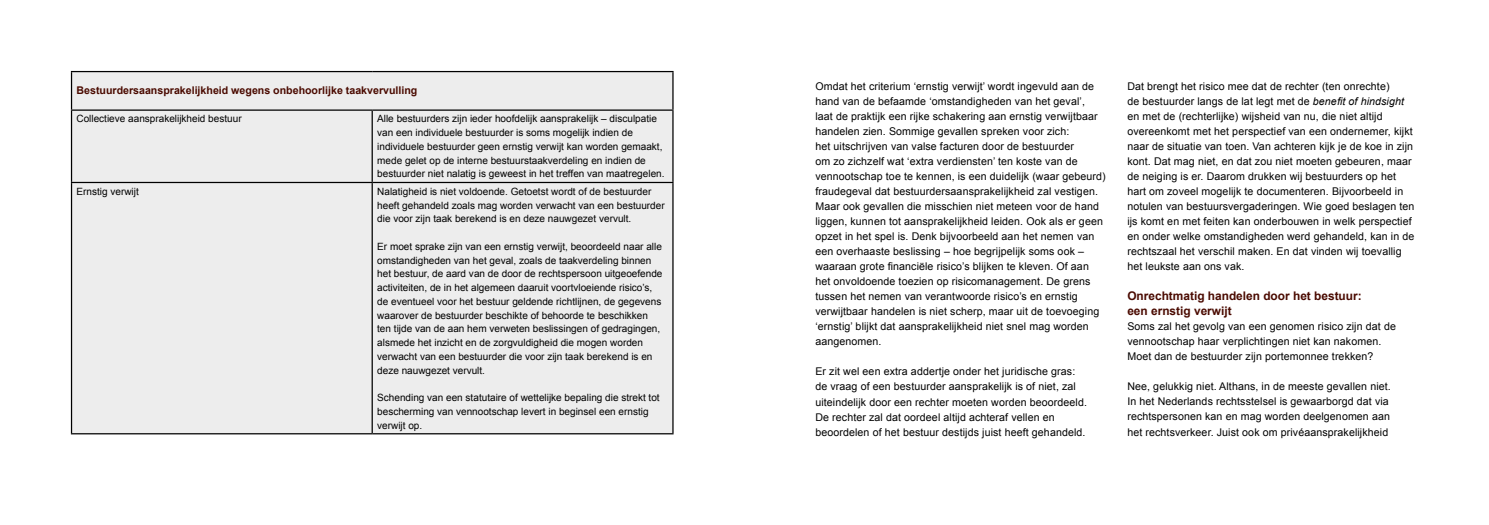
<style>
.page{position:relative;width:1489px;height:525px;background:#fff}
.page>*{position:absolute;margin:0;border:0;box-sizing:border-box;transform-origin:0 0}
.t1{font:700 11.88px/15px "Arial";color:#4a0a00}
.t2{font:10.62px/15px "Arial";letter-spacing:.01em;color:#000}
.t3{font:700 10.62px "Arial";color:#4a0a00}
.t4{font:10px/13.8px "Arial";color:#000}
.s1{font-style:italic}
</style>
<div class="page">
<div style="left:72px;top:72px;width:600px;height:361px;background:#ededed"></div>
<hr style="left:71px;top:71px;width:301px;height:1px;background:#000">
<hr style="left:71px;top:72px;width:1px;height:37px;background:#000">
<hr style="left:372px;top:71px;width:301px;height:1px;background:#000">
<hr style="left:672px;top:72px;width:1px;height:37px;background:#000">
<hr style="left:71px;top:109px;width:301px;height:2px;background:#000">
<hr style="left:71px;top:111px;width:1px;height:71px;background:#000">
<hr style="left:372px;top:109px;width:301px;height:2px;background:#000">
<hr style="left:371px;top:111px;width:2px;height:71px;background:#000">
<hr style="left:672px;top:111px;width:1px;height:71px;background:#000">
<hr style="left:71px;top:182px;width:301px;height:1px;background:#000">
<hr style="left:71px;top:183px;width:1px;height:250px;background:#000">
<hr style="left:372px;top:182px;width:301px;height:1px;background:#000">
<hr style="left:371px;top:183px;width:2px;height:250px;background:#000">
<hr style="left:672px;top:183px;width:1px;height:250px;background:#000">
<hr style="left:71px;top:433px;width:301px;height:1px;background:#000">
<hr style="left:372px;top:433px;width:301px;height:1px;background:#000">
<p class="t3" style="left:76px;top:83px;width:342px">Bestuurdersaansprakelijkheid wegens onbehoorlijke taakvervulling</p>
<p class="t4" style="left:76px;top:112px;width:167px">Collectieve aansprakelijkheid bestuur</p>
<p class="t4" style="left:377px;top:112px;width:289px">Alle bestuurders zijn ieder hoofdelijk aansprakelijk – disculpatie van een individuele bestuurder is soms mogelijk indien de individuele bestuurder geen ernstig verwijt kan worden gemaakt, mede gelet op de interne bestuurstaakverdeling en indien de bestuurder niet nalatig is geweest in het treffen van maatregelen.</p>
<p class="t4" style="left:76px;top:184px;width:64px">Ernstig verwijt</p>
<p class="t4" style="left:377px;top:184px;width:289px">Nalatigheid is niet voldoende. Getoetst wordt of de bestuurder heeft gehandeld zoals mag worden verwacht van een bestuurder die voor zijn taak berekend is en deze nauwgezet vervult.</p>
<p class="t4" style="left:377px;top:239px;width:287px">Er moet sprake zijn van een ernstig verwijt, beoordeeld naar alle omstandigheden van het geval, zoals de taakverdeling binnen het bestuur, de aard van de door de rechtspersoon uitgeoefende activiteiten, de in het algemeen daaruit voortvloeiende risico’s, de eventueel voor het bestuur geldende richtlijnen, de gegevens waarover de bestuurder beschikte of behoorde te beschikken ten tijde van de aan hem verweten beslissingen of gedragingen, alsmede het inzicht en de zorgvuldigheid die mogen worden verwacht van een bestuurder die voor zijn taak berekend is en deze nauwgezet vervult.</p>
<p class="t4" style="left:377px;top:391px;width:284px">Schending van een statutaire of wettelijke bepaling die strekt tot bescherming van vennootschap levert in beginsel een ernstig verwijt op.</p>
<p class="t2" style="left:815px;top:79px;width:292px">Omdat het criterium ‘ernstig verwijt’ wordt ingevuld aan de hand van de befaamde ‘omstandigheden van het geval’,<br>laat de praktijk een rijke schakering aan ernstig verwijtbaar handelen zien. Sommige gevallen spreken voor zich:<br>het uitschrijven van valse facturen door de bestuurder<br>om zo zichzelf wat ‘extra verdiensten’ ten koste van de vennootschap toe te kennen, is een duidelijk (waar gebeurd) fraudegeval dat bestuurdersaansprakelijkheid zal vestigen.<br>Maar ook gevallen die misschien niet meteen voor de hand liggen, kunnen tot aansprakelijkheid leiden. Ook als er geen opzet in het spel is. Denk bijvoorbeeld aan het nemen van een overhaaste beslissing – hoe begrijpelijk soms ook – waaraan grote financiële risico’s blijken te kleven. Of aan het onvoldoende toezien op risicomanagement. De grens tussen het nemen van verantwoorde risico’s en ernstig verwijtbaar handelen is niet scherp, maar uit de toevoeging ‘ernstig’ blijkt dat aansprakelijkheid niet snel mag worden aangenomen.</p>
<p class="t2" style="left:815px;top:364px;width:273px">Er zit wel een extra addertje onder het juridische gras: de vraag of een bestuurder aansprakelijk is of niet, zal uiteindelijk door een rechter moeten worden beoordeeld.<br>De rechter zal dat oordeel altijd achteraf vellen en beoordelen of het bestuur destijds juist heeft gehandeld.</p>
<p class="t2" style="left:1127px;top:79px;width:288px">Dat brengt het risico mee dat de rechter (ten onrechte)<br>de bestuurder langs de lat legt met de <span class="s1">benefit of hindsight </span>en met de (rechterlijke) wijsheid van nu, die niet altijd overeenkomt met het perspectief van een ondernemer, kijkt naar de situatie van toen. Van achteren kijk je de koe in zijn kont. Dat mag niet, en dat zou niet moeten gebeuren, maar de neiging is er. Daarom drukken wij bestuurders op het hart om zoveel mogelijk te documenteren. Bijvoorbeeld in notulen van bestuursvergaderingen. Wie goed beslagen ten ijs komt en met feiten kan onderbouwen in welk perspectief en onder welke omstandigheden werd gehandeld, kan in de rechtszaal het verschil maken. En dat vinden wij toevallig het leukste aan ons vak.</p>
<p class="t1" style="left:1127px;top:289px;width:236px">Onrechtmatig handelen door het bestuur: een ernstig verwijt</p>
<p class="t2" style="left:1127px;top:319px;width:270px">Soms zal het gevolg van een genomen risico zijn dat de vennootschap haar verplichtingen niet kan nakomen.<br>Moet dan de bestuurder zijn portemonnee trekken?</p>
<p class="t2" style="left:1127px;top:379px;width:265px">Nee, gelukkig niet. Althans, in de meeste gevallen niet.<br>In het Nederlands rechtsstelsel is gewaarborgd dat via rechtspersonen kan en mag worden deelgenomen aan het rechtsverkeer. Juist ook om privéaansprakelijkheid</p>
</div>
